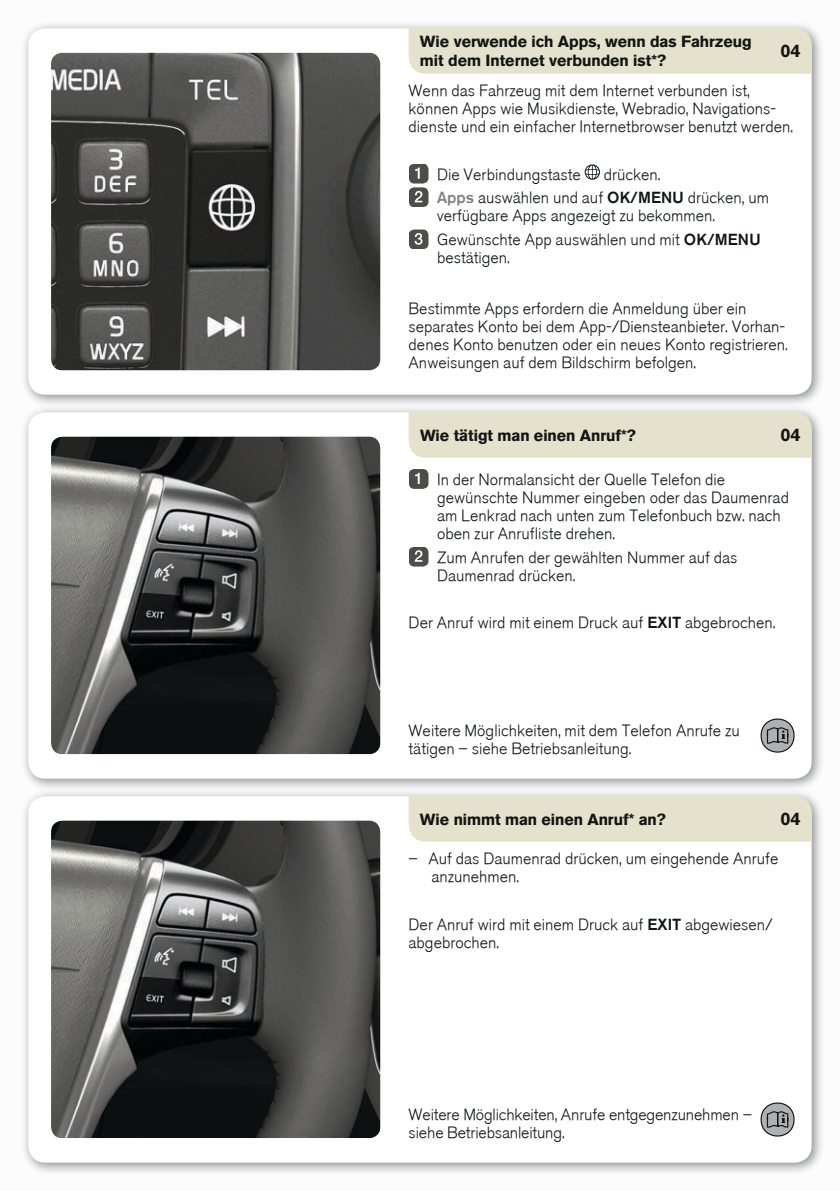
<style>
.page{position:relative;width:840px;height:1191px;background:#fff}
.page>*{position:absolute;margin:0;border:0;box-sizing:border-box;transform-origin:0 0}
.t1{font:700 18px "Volvo Sans";color:#121515}
.t2{font:300 16px/18px "Volvo Sans";color:#121515}
.t3{font:700 16px/19.2px "Volvo Sans";color:#121515}
.s1{color:#818282}
.s2{font-style:inherit}
</style>
<div class="page">
<div style="left:0;top:0;width:839px;height:1191px;background:#f6f6f6"></div>
<div style="left:20px;top:20px;width:804px;height:388px;background:#121515;opacity:.5"></div>
<div style="left:28px;top:28px;width:783px;height:367px;background:#fff;border-radius:17px"></div>
<div style="left:20px;top:404px;width:804px;height:388px;background:#121515;opacity:.5"></div>
<div style="left:28px;top:412px;width:783px;height:366px;background:#fff;border-radius:17px"></div>
<div style="left:20px;top:788px;width:804px;height:388px;background:#121515;opacity:.5"></div>
<div style="left:28px;top:796px;width:783px;height:366px;background:#fff;border-radius:17px"></div>
<div style="left:408px;top:28px;width:403px;height:46px;background:#e4e1cc"></div>
<img style="left:51px;top:53px;width:329px;height:317px">
<div style="left:408px;top:412px;width:403px;height:46px;background:#e4e1cc"></div>
<img style="left:51px;top:437px;width:329px;height:317px">
<div style="left:408px;top:796px;width:403px;height:45px;background:#e4e1cc"></div>
<img style="left:51px;top:820px;width:329px;height:318px">
<svg style="left:584px;top:164px;width:15px;height:16px"></svg>
<svg style="left:409px;top:164px;width:19px;height:43px"></svg>
<svg style="left:409px;top:229px;width:19px;height:20px"></svg>
<svg style="left:409px;top:469px;width:19px;height:20px"></svg>
<svg style="left:409px;top:547px;width:19px;height:19px"></svg>
<svg style="left:760px;top:718px;width:34px;height:34px"></svg>
<svg style="left:760px;top:1102px;width:34px;height:34px"></svg>
<p class="t3" style="left:420px;top:31px;width:333px">Wie verwende ich Apps, wenn das Fahrzeug mit dem Internet verbunden ist*?</p>
<p class="t1" style="left:780px;top:38px;width:22px">04</p>
<p class="t2" style="left:408px;top:82px;width:385px">Wenn das Fahrzeug mit dem Internet verbunden ist, können Apps wie Musikdienste, Webradio, Navigations&shy;dienste und ein einfacher Internetbrowser benutzt werden.</p>
<p class="t2" style="left:437px;top:165px;width:145px">Die Verbindungstaste</p>
<p class="t2" style="left:437px;top:163px;width:333px;line-height:23.6px;text-indent:167px">drücken.<br><span class="s1">Apps</span> auswählen und auf <span class="s2">OK/MENU</span> drücken, um</p>
<p class="t2" style="left:437px;top:204px;width:325px;line-height:23.6px">verfügbare Apps angezeigt zu bekommen.<br>Gewünschte App auswählen und mit <span class="s2">OK/MENU</span></p>
<p class="t2" style="left:437px;top:249px;width:74px">bestätigen.</p>
<p class="t2" style="left:408px;top:300px;width:380px">Bestimmte Apps erfordern die Anmeldung über ein separates Konto bei dem App-/Diensteanbieter. Vorhan&shy;denes Konto benutzen oder ein neues Konto registrieren.<br>Anweisungen auf dem Bildschirm befolgen.</p>
<p class="t3" style="left:420px;top:425px;width:217px">Wie tätigt man einen Anruf*?</p>
<p class="t1" style="left:780px;top:422px;width:22px">04</p>
<p class="t2" style="left:437px;top:471px;width:353px">In der Normalansicht der Quelle Telefon die gewünschte Nummer eingeben oder das Daumenrad am Lenkrad nach unten zum Telefonbuch bzw. nach oben zur Anrufliste drehen.</p>
<p class="t2" style="left:437px;top:548px;width:302px">Zum Anrufen der gewählten Nummer auf das<br>Daumenrad drücken.</p>
<p class="t2" style="left:408px;top:614px;width:368px">Der Anruf wird mit einem Druck auf <span class="s2">EXIT</span> abgebrochen.</p>
<p class="t2" style="left:408px;top:722px;width:332px">Weitere Möglichkeiten, mit dem Telefon Anrufe zu tätigen – siehe Betriebsanleitung.</p>
<p class="t1" style="left:780px;top:806px;width:22px">04</p>
<p class="t3" style="left:420px;top:808px;width:247px">Wie nimmt man einen Anruf* an?</p>
<p class="t2" style="left:431px;top:850px;width:348px;text-indent:-23px">– Auf das Daumenrad drücken, um eingehende Anrufe anzunehmen.</p>
<p class="t2" style="left:408px;top:915px;width:365px">Der Anruf wird mit einem Druck auf <span class="s2">EXIT</span> abgewiesen/ abgebrochen.</p>
<p class="t2" style="left:408px;top:1106px;width:345px">Weitere Möglichkeiten, Anrufe entgegenzunehmen – siehe Betriebsanleitung.</p>
</div>
